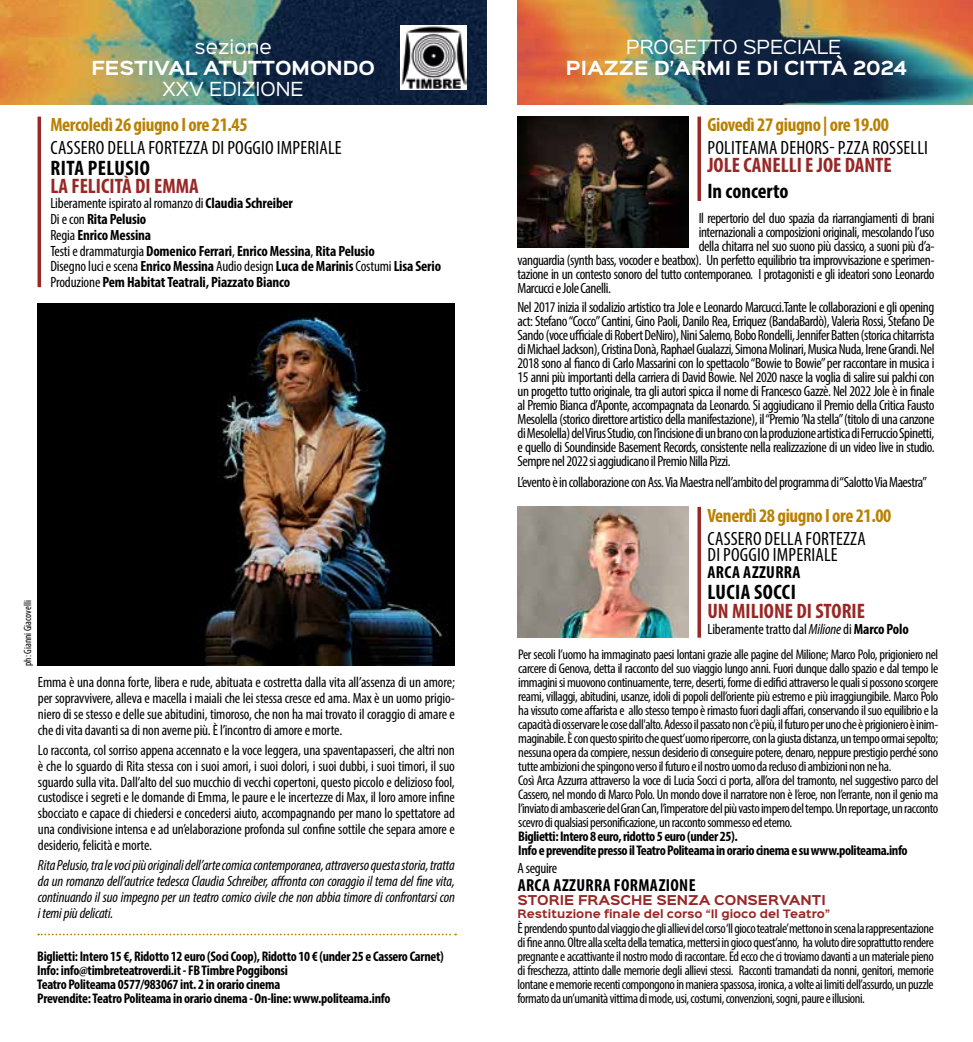
<style>
.page{position:relative;width:973px;height:1042px;background:#fff}
.page>*{position:absolute;margin:0;border:0;box-sizing:border-box;transform-origin:0 0}
.t1{font:700 condensed 21px "Myriad Pro";color:#982725}
.t2{font:700 condensed 21px "Myriad Pro";letter-spacing:.02em;color:#000}
.t3{font:700 condensed 21px "Myriad Pro";color:#000}
.t4{font:condensed 19.25px/15.8px "Myriad Pro";letter-spacing:.01em;color:#000}
.t5{font:700 condensed 19.25px "Myriad Pro";letter-spacing:-.02em;color:#b98100}
.t6{font:700 17.5px "Sinkin Sans 700";color:#fff}
.t7{font:17.5px "Sinkin Sans 400";color:#fff}
.t8{font:700 condensed 17.5px "Myriad Pro";letter-spacing:.02em;color:#000}
.t9{font:condensed 14.88px/14px "Myriad Pro";letter-spacing:-.03em;color:#000;text-align:justify}
.t10{font:italic condensed 14.88px/15.8px "Myriad Pro";letter-spacing:-.01em;color:#000;text-align:justify}
.t11{font:700 condensed 14.88px/15.8px "Myriad Pro";letter-spacing:-.01em;color:#000}
.t12{font:condensed 14.88px "Myriad Pro";letter-spacing:-.01em;color:#000}
.t13{font:condensed 14px/14px "Myriad Pro";letter-spacing:-.03em;color:#000}
.t14{font:700 condensed 14px/14px "Myriad Pro";letter-spacing:-.02em;color:#000}
.t15{font:700 12.25px "Sinkin Sans 700";color:#982725}
.t16{font:700 10.5px "Sinkin Sans 700";color:#982725}
.t17{font:condensed 10.5px "Myriad Pro";color:#000}
.s1{font-weight:400}
.s2{font-style:italic}
.s3{font-weight:700}
.s4{font-size:14.88px}
</style>
<div class="page">
<img style="left:517px;top:0;width:455px;height:104px">
<img style="left:0;top:0;width:486px;height:104px">
<img style="left:400px;top:25px;width:66px;height:64px">
<img style="left:37px;top:304px;width:417px;height:362px">
<svg style="left:38px;top:933px;width:418px;height:2px"></svg>
<hr style="left:38px;top:117px;width:3px;height:170px;background:#982725">
<hr style="left:697px;top:117px;width:3px;height:84px;background:#982725">
<hr style="left:697px;top:507px;width:3px;height:131px;background:#982725">
<img style="left:517px;top:507px;width:171px;height:131px">
<img style="left:517px;top:117px;width:171px;height:130px">
<p class="t7" style="left:194px;top:32px;width:79px">sezione</p>
<p class="t6" style="left:91px;top:59px;width:285px">FESTIVAL ATUTTOMONDO</p>
<p class="t7" style="left:162px;top:74px;width:143px">XXV EDIZIONE</p>
<p class="t5" style="left:50px;top:113px;width:199px">Mercoledì 26 giugno I ore 21.45</p>
<p class="t4" style="left:50px;top:140px;width:293px">CASSERO DELLA FORTEZZA DI POGGIO IMPERIALE</p>
<h1 class="t2" style="left:51px;top:155px;width:101px">RITA PELUSIO</h1>
<h1 class="t1" style="left:50px;top:172px;width:150px">LA FELICITÀ DI EMMA</h1>
<p class="t11" style="left:50px;top:195px;width:392px"><span class="s1">Liberamente ispirato al romanzo di</span> Claudia Schreiber<br><span class="s1">Di e con</span> Rita Pelusio<br><span class="s1">Regia</span> EnricoMessina<br><span class="s1">Testi e drammaturgia</span> Domenico Ferrari<span class="s1">,</span> EnricoMessina<span class="s1">,</span> Rita Pelusio<br><span class="s1">Disegno luci e scena</span> EnricoMessina <span class="s1">Audio design</span> Luca deMarinis <span class="s1">Costumi</span> Lisa Serio <span class="s1">Produzione</span> Pem Habitat Teatrali, Piazzato Bianco</p>
<p class="t17" style="left:21px;top:666px;width:67px;rotate:-90deg">ph: Gianni Giacovelli</p>
<p class="t9" style="left:38px;top:674px;width:418px;line-height:15.8px">Emma è una donna forte, libera e rude, abituata e costretta dalla vita all’assenza di un amore; per sopravvivere, alleva e macella i maiali che lei stessa cresce ed ama. Max è un uomo prigio&shy;niero di se stesso e delle sue abitudini, timoroso, che non ha mai trovato il coraggio di amare e che di vita davanti sa di non averne più. È l’incontro di amore e morte.</p>
<p class="t9" style="left:38px;top:742px;width:418px;line-height:15.8px">Lo racconta, col sorriso appena accennato e la voce leggera, una spaventapasseri, che altri non è che lo sguardo di Rita stessa con i suoi amori, i suoi dolori, i suoi dubbi, i suoi timori, il suo sguardo sulla vita. Dall’alto del suo mucchio di vecchi copertoni, questo piccolo e delizioso fool, custodisce i segreti e le domande di Emma, le paure e le incertezze di Max, il loro amore infine sbocciato e capace di chiedersi e concedersi aiuto, accompagnando per mano lo spettatore ad una condivisione intensa e ad un’elaborazione profonda sul confine sottile che separa amore e desiderio, felicità e morte.</p>
<p class="t10" style="left:38px;top:857px;width:418px">Rita Pelusio, tra le voci più originali dell’arte comica contemporanea, attraverso questa storia, tratta da un romanzo dell’autrice tedesca Claudia Schreiber, affronta con coraggio il tema del fine vita, continuando il suo impegno per un teatro comico civile che non abbia timore di confrontarsi con i temi più delicati.</p>
<p class="t14" style="left:37px;top:949px;width:408px">Biglietti: Intero 15 €, Ridotto 12 euro (Soci Coop), Ridotto 10 € (under 25 e Cassero Carnet)<br>Info: info@timbreteatroverdi.it - FB Timbre Poggibonsi<br>Teatro Politeama 0577/983067 int. 2 in orario cinema<br>Prevendite: Teatro Politeama in orario cinema - On-line: www.politeama.info</p>
<p class="t7" style="left:626px;top:32px;width:217px">PROGETTO SPECIALE</p>
<p class="t6" style="left:566px;top:59px;width:342px">PIAZZE D’ARMI E DI CITTÀ 2024</p>
<p class="t5" style="left:707px;top:113px;width:183px">Giovedì 27 giugno | ore 19.00</p>
<p class="t4" style="left:707px;top:140px;width:222px">POLITEAMA DEHORS- P.ZZA ROSSELLI</p>
<h1 class="t1" style="left:707px;top:151px;width:186px">JOLE CANELLI E JOE DANTE</h1>
<h1 class="t3" style="left:707px;top:178px;width:83px">In concerto</h1>
<p class="t9" style="left:698px;top:211px;width:237px">Il repertorio del duo spazia da riarrangiamenti di brani</p>
<p class="t9" style="left:698px;top:225px;width:237px">internazionali a composizioni originali, mescolando l’uso</p>
<p class="t9" style="left:698px;top:239px;width:237px">della chitarra nel suo suono più classico, a suoni più d’a-</p>
<p class="t9" style="left:517px;top:253px;width:418px">vanguardia (synth bass, vocoder e beatbox). Un perfetto equilibrio tra improvvisazione e sperimen-</p>
<p class="t9" style="left:517px;top:267px;width:418px">tazione in un contesto sonoro del tutto contemporaneo. I protagonisti e gli ideatori sono Leonardo</p>
<p class="t9" style="left:517px;top:281px;width:95px">Marcucci e Jole Canelli.</p>
<p class="t9" style="left:517px;top:300px;width:418px">Nel 2017 inizia il sodalizio artistico tra Jole e Leonardo Marcucci.Tante le collaborazioni e gli opening act: Stefano “Cocco” Cantini, Gino Paoli, Danilo Rea, Erriquez (BandaBardò), Valeria Rossi, Stefano De Sando (voce ufficiale di Robert DeNiro), Nini Salerno, Bobo Rondelli, Jennifer Batten (storica chitarrista di Michael Jackson), Cristina Donà, Raphael Gualazzi, Simona Molinari, Musica Nuda, Irene Grandi. Nel 2018 sono al fianco di Carlo Massarini con lo spettacolo “Bowie to Bowie” per raccontare in musica i 15 anni più importanti della carriera di David Bowie. Nel 2020 nasce la voglia di salire sui palchi con un progetto tutto originale, tra gli autori spicca il nome di Francesco Gazzè. Nel 2022 Jole è in finale al Premio Bianca d’Aponte, accompagnata da Leonardo. Si aggiudicano il Premio della Critica Fausto Mesolella (storico direttore artistico della manifestazione), il “Premio ’Na stella” (titolo di una canzone di Mesolella) del Virus Studio, con l’incisione di un brano con la produzione artistica di Ferruccio Spinetti, e quello di Soundinside Basement Records, consistente nella realizzazione di un video live in studio.<br>Sempre nel 2022 si aggiudicano il Premio Nilla Pizzi.</p>
<p class="t9" style="left:517px;top:475px;width:411px">L’evento è in collaborazione con Ass. Via Maestra nell’ambito del programma di “Salotto Via Maestra”</p>
<p class="t5" style="left:707px;top:503px;width:185px">Venerdì 28 giugno I ore 21.00</p>
<p class="t4" style="left:707px;top:530px;width:160px">CASSERO DELLA FORTEZZA<br>DI POGGIO IMPERIALE</p>
<p class="t8" style="left:707px;top:561px;width:94px">ARCA AZZURRA</p>
<h1 class="t2" style="left:707px;top:579px;width:90px">LUCIA SOCCI</h1>
<h1 class="t1" style="left:707px;top:598px;width:159px">UN MILIONE DI STORIE</h1>
<p class="t12" style="left:707px;top:620px;width:203px">Liberamente tratto dal <span class="s2">Milione</span> di <span class="s3">Marco Polo</span></p>
<p class="t13" style="left:518px;top:647px;width:421px">Per secoli l’uomo ha immaginato paesi lontani grazie alle pagine del Milione; Marco Polo, prigioniero nel carcere di Genova, detta il racconto del suo viaggio lungo anni. Fuori dunque dallo spazio e dal tempo le immagini si muovono continuamente, terre, deserti, forme di edifici attraverso le quali si possono scorgere reami, villaggi, abitudini, usanze, idoli di popoli dell’oriente più estremo e più irraggiungibile. Marco Polo ha vissuto come affarista e allo stesso tempo è rimasto fuori dagli affari, conservando il suo equilibrio e la capacità di osservare le cose dall'alto. Adesso il passato non c'è più, il futuro per uno che è prigioniero è inim&shy;maginabile. È con questo spirito che quest’uomo ripercorre, con la giusta distanza, un tempo ormai sepolto; nessuna opera da compiere, nessun desiderio di conseguire potere, denaro, neppure prestigio perché sono tutte ambizioni che spingono verso il futuro e il nostro uomo da recluso di ambizioni non ne ha.<br>Così Arca Azzurra attraverso la voce di Lucia Socci ci porta, all’ora del tramonto, nel suggestivo parco del Cassero, nel mondo di Marco Polo. Un mondo dove il narratore non è l’eroe, non l’errante, non il genio ma l’inviato di ambascerie del Gran Can, l’imperatore del più vasto impero del tempo. Un reportage, un racconto scevro di qualsiasi personificazione, un racconto sommesso ed eterno.</p>
<p class="t14" style="left:518px;top:828px;width:391px">Biglietti: Intero 8 euro, ridotto 5 euro (under 25).<br>Info e prevendite presso il Teatro Politeama in orario cinema e su www.politeama.info</p>
<p class="t9" style="left:517px;top:861px;width:41px">A seguire</p>
<p class="t8" style="left:517px;top:874px;width:179px">ARCA AZZURRA FORMAZIONE</p>
<p class="t15" style="left:517px;top:894px;width:310px">STORIE FRASCHE SENZA CONSERVANTI</p>
<p class="t16" style="left:517px;top:908px;width:314px">Restituzione finale del corso “Il gioco del Teatro”</p>
<p class="t13" style="left:517px;top:921px;width:418px;text-align:justify"><span class="s4">È</span> prendendo spunto dal viaggio che gli allievi del corso ‘Il gioco teatrale’mettono in scena la rappresentazione di fine anno. Oltre alla scelta della tematica, mettersi in gioco quest’anno, ha voluto dire soprattutto rendere pregnante e accattivante il nostro modo di raccontare. Ed ecco che ci troviamo davanti a un materiale pieno di freschezza, attinto dalle memorie degli allievi stessi. Racconti tramandati da nonni, genitori, memorie lontane e memorie recenti compongono in maniera spassosa, ironica, a volte ai limiti dell’assurdo, un puzzle formato da un’umanità vittima di mode, usi, costumi, convenzioni, sogni, paure e illusioni.</p>
</div>
